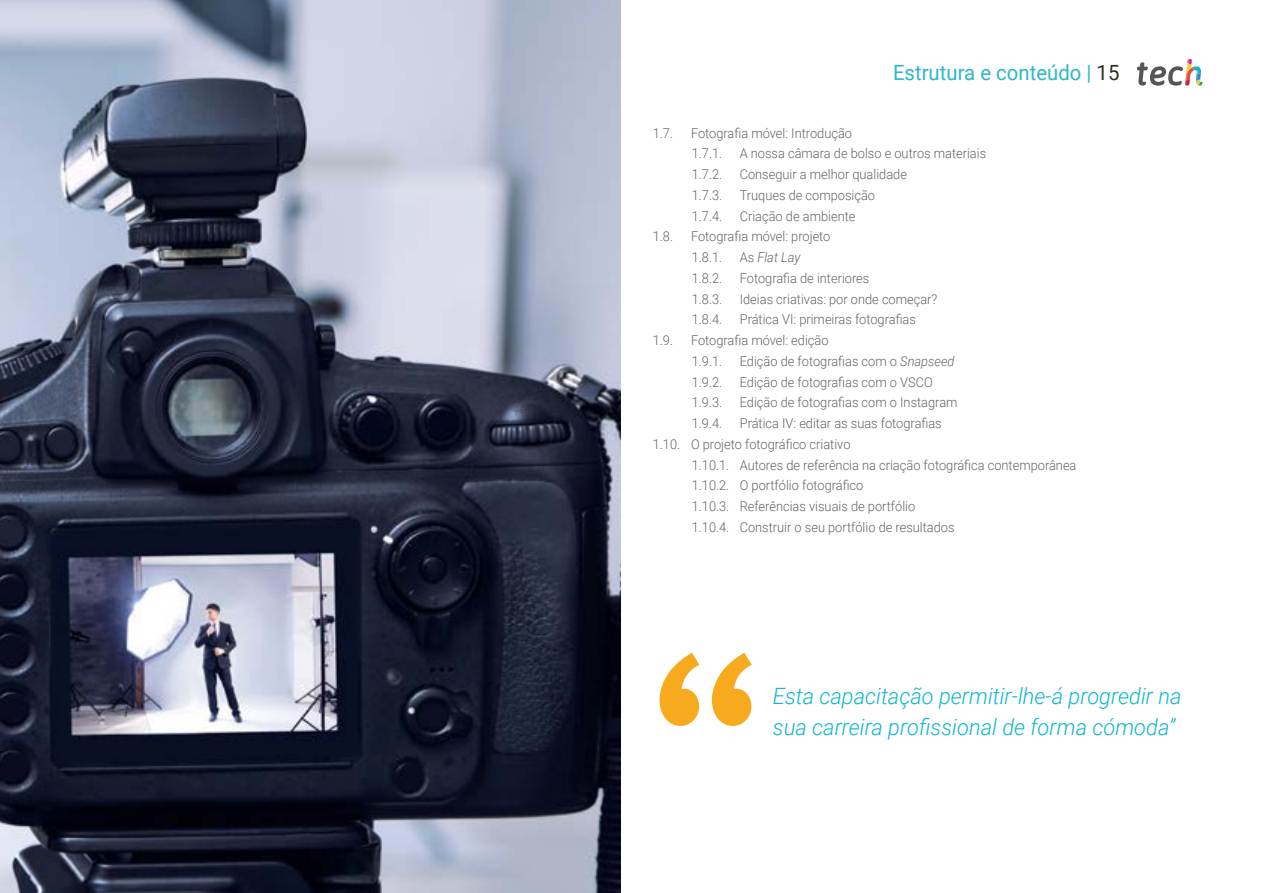
<style>
.page{position:relative;width:1263px;height:893px;background:#fff}
.page>*{position:absolute;margin:0;border:0;box-sizing:border-box;transform-origin:0 0}
.t1{font:italic 300 22.5px/31.5px "Roboto";color:#0fb6cf}
.t2{font:21px "Roboto";color:#2db8c5}
.t3{font:300 13.5px/20.7px "Roboto";color:#61646a;scale:.95 1}
.t4{font:italic 300 13.5px "Roboto";color:#61646a;scale:.95 1}
.s1{color:#312e20}
.s2{font-style:normal}
.s3{font-style:italic}
</style>
<div class="page">
<svg style="left:1137px;top:59px;width:65px;height:27px"></svg>
<svg style="left:659px;top:653px;width:93px;height:73px"></svg>
<img style="left:0;top:0;width:621px;height:893px">
<h2 class="t2" style="left:893px;top:57px;width:228px">Estrutura e conteúdo | <span class="s1">15</span></h2>
<p class="t3" style="left:653px;top:122px;width:23px">1.7.</p>
<p class="t3" style="left:691px;top:122px;width:171px">Fotografia móvel: Introdução<br>1.7.1.</p>
<p class="t3" style="left:740px;top:143px;width:261px">A nossa câmara de bolso e outros materiais</p>
<p class="t3" style="left:692px;top:164px;width:34px">1.7.2.</p>
<p class="t3" style="left:740px;top:164px;width:178px">Conseguir a melhor qualidade</p>
<p class="t3" style="left:692px;top:184px;width:34px">1.7.3.</p>
<p class="t3" style="left:740px;top:184px;width:144px">Truques de composição</p>
<p class="t3" style="left:692px;top:205px;width:34px">1.7.4.</p>
<p class="t3" style="left:740px;top:205px;width:123px">Criação de ambiente</p>
<p class="t3" style="left:653px;top:226px;width:23px">1.8.</p>
<p class="t3" style="left:691px;top:226px;width:148px">Fotografia móvel: projeto<br>1.8.1.</p>
<p class="t4" style="left:740px;top:248px;width:65px"><span class="s2">As</span> Flat Lay</p>
<p class="t3" style="left:692px;top:267px;width:34px">1.8.2.</p>
<p class="t3" style="left:740px;top:267px;width:138px">Fotografia de interiores</p>
<p class="t3" style="left:692px;top:288px;width:34px">1.8.3.</p>
<p class="t3" style="left:740px;top:288px;width:210px">Ideias criativas: por onde começar?</p>
<p class="t3" style="left:692px;top:309px;width:34px">1.8.4.</p>
<p class="t3" style="left:740px;top:309px;width:187px">Prática VI: primeiras fotografias</p>
<p class="t3" style="left:653px;top:330px;width:23px">1.9.</p>
<p class="t3" style="left:691px;top:330px;width:146px">Fotografia móvel: edição<br>1.9.1.</p>
<p class="t3" style="left:740px;top:350px;width:228px">Edição de fotografias com o <span class="s3">Snapseed</span></p>
<p class="t3" style="left:692px;top:371px;width:34px">1.9.2.</p>
<p class="t3" style="left:740px;top:371px;width:205px">Edição de fotografias com o VSCO</p>
<p class="t3" style="left:692px;top:392px;width:34px">1.9.3.</p>
<p class="t3" style="left:740px;top:392px;width:231px">Edição de fotografias com o Instagram</p>
<p class="t3" style="left:692px;top:413px;width:34px">1.9.4.</p>
<p class="t3" style="left:653px;top:413px;width:306px;text-indent:87px">Prática IV: editar as suas fotografias<br>1.10. O projeto fotográfico criativo</p>
<p class="t3" style="left:692px;top:454px;width:406px">1.10.1. Autores de referência na criação fotográfica contemporânea 1.10.2. O portfólio fotográfico<br>1.10.3. Referências visuais de portfólio<br>1.10.4. Construir o seu portfólio de resultados</p>
<h1 class="t1" style="left:773px;top:679px;width:410px">Esta capacitação permitir-lhe-á progredir na sua carreira profissional de forma cómoda”</h1>
</div>
